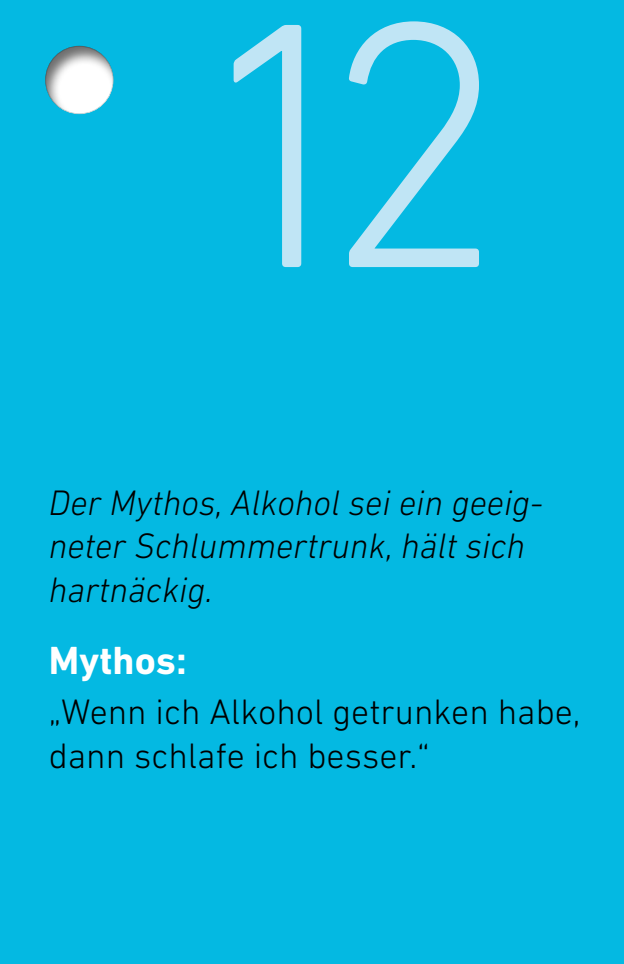
<style>
.page{position:relative;width:624px;height:964px;background:#04b9e2}
.page>*{position:absolute;margin:0;border:0;box-sizing:border-box;transform-origin:0 0}
.t1{font:300 356px "DIN Next LT Pro";color:#c0e5f5}
.t2{font:700 40px "DIN Next LT Pro";color:#fff}
.t3{font:italic 300 36px/43.6px "DIN Next LT Pro";color:#000}
.t4{font:300 36px/43.6px "DIN Next LT Pro";color:#000}
</style>
<div class="page">
<div style="left:37px;top:39px;width:80px;height:76px;background:#000;opacity:.57"></div>
<h1 class="t1" style="left:190px;top:-58px;width:320px">12</h1>
<p class="t3" style="left:49px;top:480px;width:496px">Der Mythos, Alkohol sei ein geeig&shy;neter Schlummertrunk, hält sich hartnäckig.</p>
<p class="t2" style="left:49px;top:637px;width:140px">Mythos:</p>
<p class="t4" style="left:49px;top:690px;width:533px">„Wenn ich Alkohol getrunken habe, dann schlafe ich besser.“</p>
</div>
